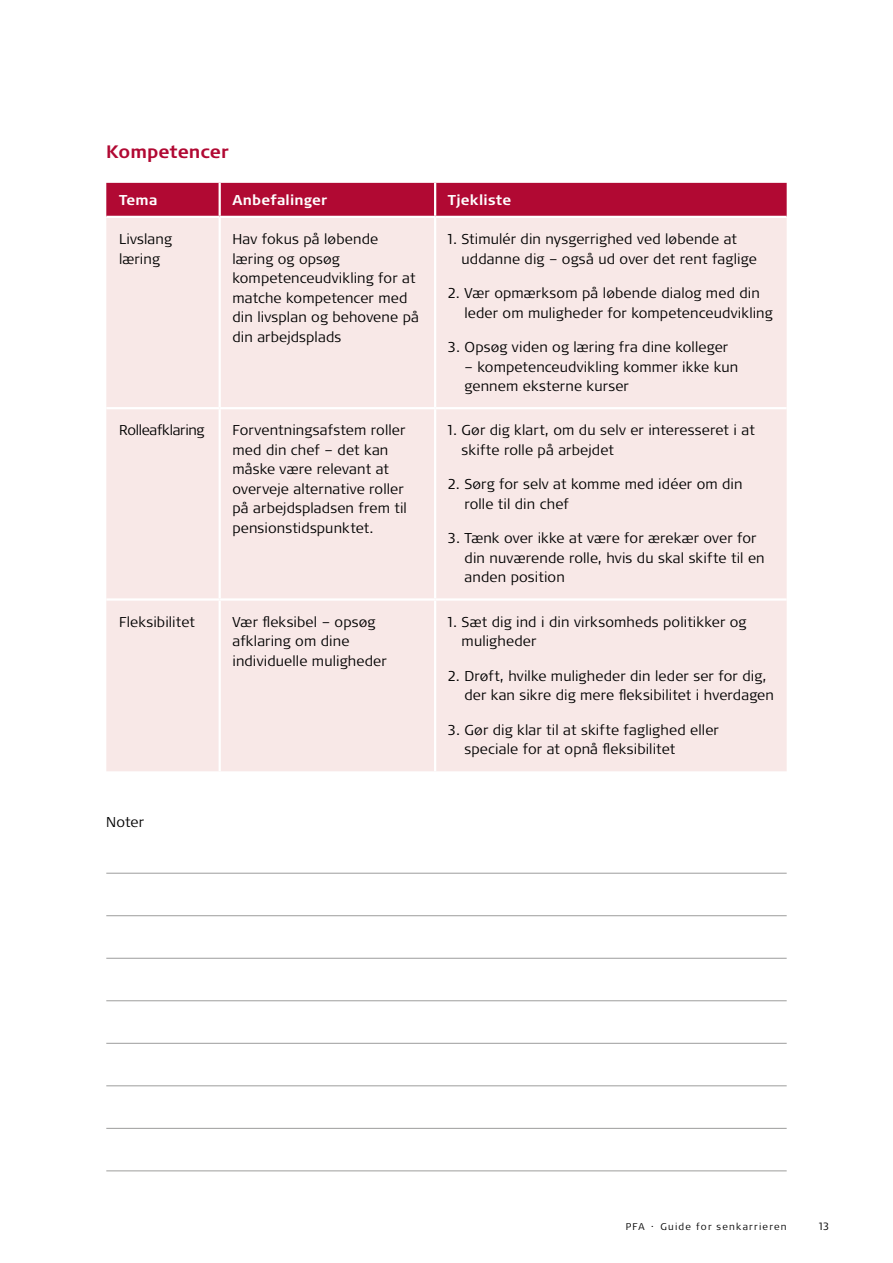
<style>
.page{position:relative;width:893px;height:1263px;background:#fff}
.page>*{position:absolute;margin:0;border:0;box-sizing:border-box;transform-origin:0 0}
.t1{font:700 18px "Signa OT";color:#b10933}
.t2{font:300 14.25px/19.5px "Signa OT";letter-spacing:.01em;color:#000}
.t3{font:700 14.25px "Signa OT";letter-spacing:.015em;color:#fff}
.t4{font:300 14.25px "Signa OT";letter-spacing:-.02em;color:#000}
.t5{font:300 10.5px "Signa OT";color:#000}
.t6{font:300 9.75px "Signa OT";letter-spacing:.125em;color:#000}
</style>
<div class="page">
<hr style="left:106px;top:873px;width:681px;height:1px;background:#9d9d9c">
<hr style="left:106px;top:915px;width:681px;height:1px;background:#9d9d9c">
<hr style="left:106px;top:958px;width:681px;height:1px;background:#9d9d9c">
<hr style="left:106px;top:1000px;width:681px;height:1px;background:#9d9d9c">
<hr style="left:106px;top:1043px;width:681px;height:1px;background:#9d9d9c">
<hr style="left:106px;top:1085px;width:681px;height:1px;background:#9d9d9c">
<hr style="left:106px;top:1128px;width:681px;height:1px;background:#9d9d9c">
<hr style="left:106px;top:1170px;width:681px;height:1px;background:#9d9d9c">
<div style="left:106px;top:183px;width:681px;height:33px;background:#b10933"></div>
<div style="left:106px;top:218px;width:681px;height:553px;background:#f8e8e7"></div>
<hr style="left:219px;top:183px;width:2px;height:33px;background:#fff">
<hr style="left:434px;top:183px;width:2px;height:33px;background:#fff">
<hr style="left:219px;top:218px;width:2px;height:189px;background:#fff">
<hr style="left:434px;top:218px;width:2px;height:189px;background:#fff">
<hr style="left:106px;top:407px;width:114px;height:2px;background:#fff">
<hr style="left:220px;top:407px;width:215px;height:2px;background:#fff">
<hr style="left:219px;top:409px;width:2px;height:189px;background:#fff">
<hr style="left:435px;top:407px;width:352px;height:2px;background:#fff">
<hr style="left:434px;top:409px;width:2px;height:189px;background:#fff">
<hr style="left:106px;top:598px;width:114px;height:3px;background:#fff">
<hr style="left:220px;top:598px;width:215px;height:3px;background:#fff">
<hr style="left:219px;top:601px;width:2px;height:170px;background:#fff">
<hr style="left:435px;top:598px;width:352px;height:3px;background:#fff">
<hr style="left:434px;top:601px;width:2px;height:170px;background:#fff">
<p class="t1" style="left:106px;top:141px;width:124px">Kompetencer</p>
<p class="t3" style="left:119px;top:192px;width:40px">Tema</p>
<p class="t3" style="left:232px;top:192px;width:96px">Anbefalinger</p>
<p class="t3" style="left:448px;top:192px;width:65px">Tjekliste</p>
<p class="t2" style="left:119px;top:229px;width:54px">Livslang læring</p>
<p class="t2" style="left:232px;top:229px;width:188px">Hav fokus på løbende læring og opsøg kompetenceudvikling for at matche kompetencer med din livsplan og behovene på din arbejdsplads</p>
<p class="t2" style="left:462px;top:229px;width:297px;text-indent:-14px">1. Stimulér din nysgerrighed ved løbende at uddanne dig – også ud over det rent faglige</p>
<p class="t2" style="left:464px;top:283px;width:310px;text-indent:-16px">2. Vær opmærksom på løbende dialog med din leder om muligheder for kompetenceudvikling</p>
<p class="t2" style="left:448px;top:337px;width:282px">3. Opsøg viden og læring fra dine kolleger</p>
<p class="t2" style="left:465px;top:357px;width:275px">– kompetenceudvikling kommer ikke kun gennem eksterne kurser</p>
<p class="t4" style="left:119px;top:422px;width:87px">Rolleafklaring</p>
<p class="t2" style="left:232px;top:421px;width:176px">Forventningsafstem roller med din chef – det kan måske være relevant at overveje alternative roller på arbejdspladsen frem til pensionstidspunktet.</p>
<p class="t2" style="left:462px;top:421px;width:295px;text-indent:-14px">1. Gør dig klart, om du selv er interesseret i at skifte rolle på arbejdet</p>
<p class="t2" style="left:464px;top:475px;width:280px;text-indent:-16px">2. Sørg for selv at komme med idéer om din rolle til din chef</p>
<p class="t2" style="left:465px;top:529px;width:302px;text-indent:-17px">3. Tænk over ikke at være for ærekær over for din nuværende rolle, hvis du skal skifte til en anden position</p>
<p class="t2" style="left:119px;top:612px;width:77px">Fleksibilitet</p>
<p class="t2" style="left:232px;top:612px;width:156px">Vær fleksibel – opsøg afklaring om dine individuelle muligheder</p>
<p class="t2" style="left:462px;top:612px;width:286px;text-indent:-14px">1. Sæt dig ind i din virksomheds politikker og muligheder</p>
<p class="t2" style="left:464px;top:666px;width:311px;text-indent:-16px">2. Drøft, hvilke muligheder din leder ser for dig, der kan sikre dig mere fleksibilitet i hverdagen</p>
<p class="t2" style="left:465px;top:720px;width:256px;text-indent:-17px">3. Gør dig klar til at skifte faglighed eller speciale for at opnå fleksibilitet</p>
<p class="t2" style="left:106px;top:812px;width:39px">Noter</p>
<p class="t6" style="left:626px;top:1221px;width:162px">PFA · Guide for senkarrieren</p>
<p class="t5" style="left:819px;top:1220px;width:11px">13</p>
</div>
